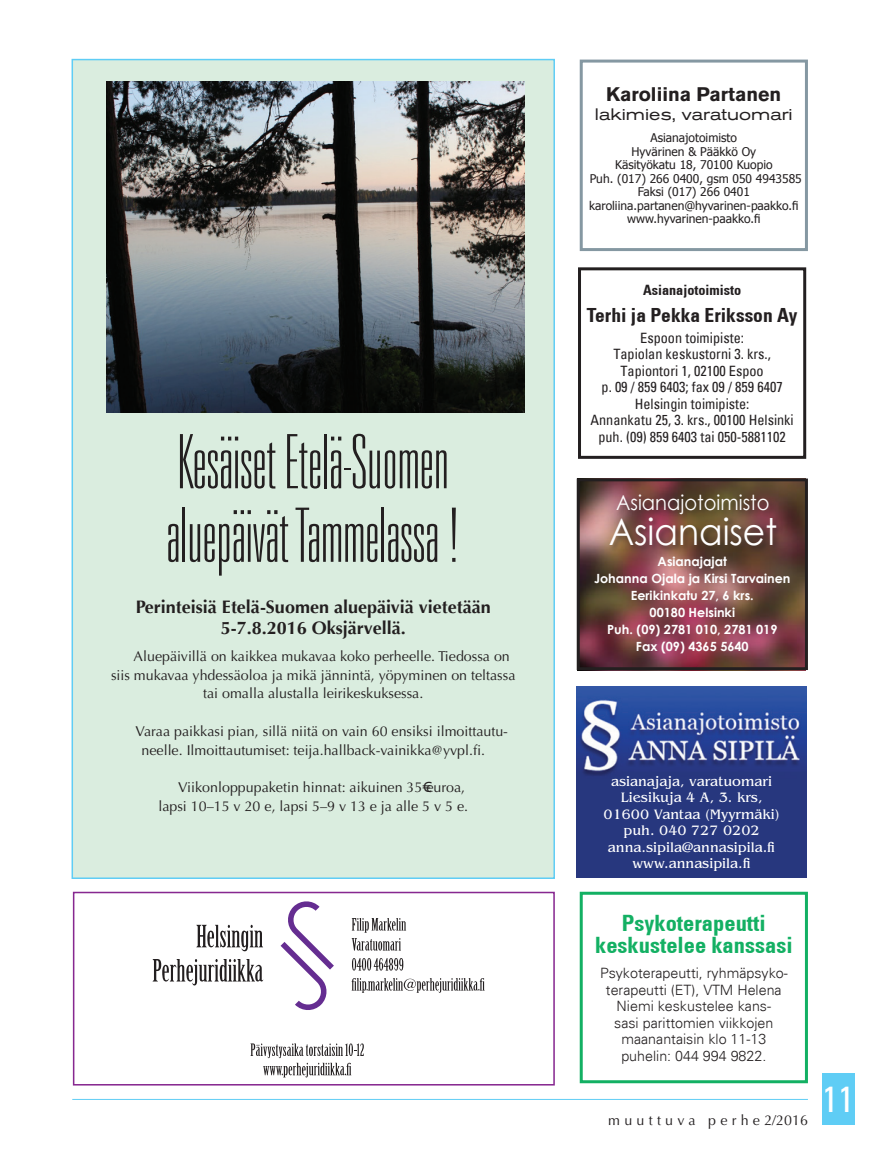
<style>
.page{position:relative;width:893px;height:1149px;background:#fff}
.page>*{position:absolute;margin:0;border:0;box-sizing:border-box;transform-origin:0 0}
.t1{font:100 ultra-condensed 75px/73.5px "Univers 39";color:#231f20}
.t2{font:36.75px "Century Gothic";color:#fff;scale:.94 1}
.t3{font:condensed 36px "Univers";color:#fff}
.t4{font:700 condensed 22.5px/22.5px "Univers 67";color:#13b063;text-align:center}
.t5{font:20.7px "Century Gothic";color:#fff;scale:.94 1}
.t6{font:700 condensed 19.5px "Univers 67";color:#231f20}
.t7{font:700 19.5px "Akzidenz Grotesk BE";color:#231f20}
.t8{font:700 18px/21px "Optima";color:#231f20;text-align:center}
.t9{font:expanded 16.5px "Akzidenz Grotesk BE";color:#231f20}
.t10{font:14.25px/18.8px "Optima";color:#231f20}
.t11{font:condensed 14.25px/16.5px "Univers";color:#231f20;text-align:center}
.t12{font:300 14.25px/16.5px "Univers";color:#231f20;text-align:center}
.t13{font:14.25px/16.5px "Benguiat";color:#fff;text-align:center}
.t14{font:14.25px "Optima";letter-spacing:.3em;color:#231f20}
.t15{font:700 condensed 14.25px "Univers 67";color:#231f20}
.t16{font:700 12.6px/17px "Century Gothic";color:#fff;text-align:center}
.t17{font:12px/13.5px "Tahoma";color:#231f20;text-align:center}
</style>
<div class="page">
<div style="left:822px;top:1073px;width:32px;height:51px;background:#5fcdf5"></div>
<hr style="left:72px;top:1098px;width:736px;height:1px;background:#5fcdf5">
<div style="left:578px;top:267px;width:228px;height:191px;border:3px solid #231f20"></div>
<img style="left:581px;top:482px;width:223px;height:184px">
<div style="left:577px;top:478px;width:231px;height:192px;border:3px solid #231f20"></div>
<div style="left:608px;top:493px;width:175px;height:59px;background:#231f20;opacity:.47"></div>
<img style="left:577px;top:686px;width:229px;height:191px">
<svg style="left:196px;top:924px;width:67px;height:27px"></svg>
<svg style="left:153px;top:959px;width:110px;height:26px"></svg>
<svg style="left:352px;top:918px;width:54px;height:32px"></svg>
<svg style="left:352px;top:958px;width:51px;height:12px"></svg>
<svg style="left:351px;top:978px;width:134px;height:14px"></svg>
<svg style="left:281px;top:901px;width:53px;height:109px"></svg>
<svg style="left:250px;top:1043px;width:114px;height:34px"></svg>
<div style="left:73px;top:891px;width:482px;height:194px;border:2px solid #872890"></div>
<div style="left:580px;top:60px;width:228px;height:191px;border:3px solid #8598a2"></div>
<div style="left:72px;top:60px;width:482px;height:818px;background:#daeddf"></div>
<img style="left:106px;top:81px;width:419px;height:331px">
<div style="left:580px;top:891px;width:228px;height:191px;border:3px solid #13b063"></div>
<h1 class="t1" style="left:166px;top:426px;width:295px">Kesäiset Etelä-Suomen aluepäivät Tammelassa !</h1>
<p class="t8" style="left:136px;top:596px;width:356px">Perinteisiä Etelä-Suomen aluepäiviä vietetään<br>5-7.8.2016 Oksjärvellä.</p>
<p class="t10" style="left:134px;top:646px;width:378px">Aluepäivillä on kaikkea mukavaa koko perheelle. Tiedossa on</p>
<p class="t10" style="left:111px;top:665px;width:406px">siis mukavaa yhdessäoloa ja mikä jännintä, yöpyminen on teltassa</p>
<p class="t10" style="left:203px;top:684px;width:222px">tai omalla alustalla leirikeskuksessa.</p>
<p class="t10" style="left:142px;top:721px;width:368px;text-indent:-6px">Varaa paikkasi pian, sillä niitä on vain 60 ensiksi ilmoittautu&shy;neelle. Ilmoittautumiset: teija.hallback-vainikka@yvpl.fi.</p>
<p class="t10" style="left:158px;top:778px;width:311px;text-align:right">Viikonloppupaketin hinnat: aikuinen 35€euroa, lapsi 10–15 v 20 e, lapsi 5–9 v 13 e ja alle 5 v 5 e.</p>
<h3 class="t7" style="left:606px;top:83px;width:177px">Karoliina Partanen</h3>
<p class="t9" style="left:595px;top:105px;width:199px">lakimies, varatuomari</p>
<p class="t17" style="left:589px;top:130px;width:214px">Asianajotoimisto<br>Hyvärinen &amp; Pääkkö Oy<br>Käsityökatu 18, 70100 Kuopio<br>Puh. (017) 266 0400, gsm 050 4943585<br>Faksi (017) 266 0401 karoliina.partanen@hyvarinen-paakko.fi www.hyvarinen-paakko.fi</p>
<p class="t15" style="left:643px;top:281px;width:100px">Asianajotoimisto</p>
<h3 class="t6" style="left:587px;top:303px;width:212px">Terhi ja Pekka Eriksson Ay</h3>
<p class="t11" style="left:590px;top:329px;width:205px">Espoon toimipiste:<br>Tapiolan keskustorni 3. krs.,<br>Tapiontori 1, 02100 Espoo<br>p. 09 / 859 6403; fax 09 / 859 6407<br>Helsingin toimipiste:<br>Annankatu 25, 3. krs., 00100 Helsinki puh. (09) 859 6403 tai 050-5881102</p>
<h3 class="t5" style="left:616px;top:489px;width:165px">Asianajotoimisto</h3>
<h2 class="t2" style="left:609px;top:508px;width:181px">Asianaiset</h2>
<p class="t16" style="left:594px;top:552px;width:198px">Asianajajat<br>Johanna Ojala ja Kirsi Tarvainen<br>Eerikinkatu 27, 6 krs.<br>00180 Helsinki<br>Puh. (09) 2781 010, 2781 019<br>Fax (09) 4365 5640</p>
<p class="t13" style="left:604px;top:772px;width:178px">asianajaja, varatuomari<br>Liesikuja 4 A, 3. krs,<br>01600 Vantaa (Myyrmäki) puh. 040 727 0202 anna.sipila@annasipila.fi www.annasipila.fi</p>
<h3 class="t4" style="left:595px;top:910px;width:199px">Psykoterapeutti keskustelee kanssasi</h3>
<p class="t12" style="left:600px;top:964px;width:189px">Psykoterapeutti, ryhmäpsyko&shy;terapeutti (ET), VTM Helena<br>Niemi keskustelee kans-<br>sasi parittomien viikkojen maanantaisin klo 11-13 puhelin: 044 994 9822.</p>
<p class="t14" style="left:608px;top:1111px;width:201px">muuttuva perhe2/2016</p>
<h3 class="t3" style="left:822px;top:1075px;width:33px">11</h3>
</div>
